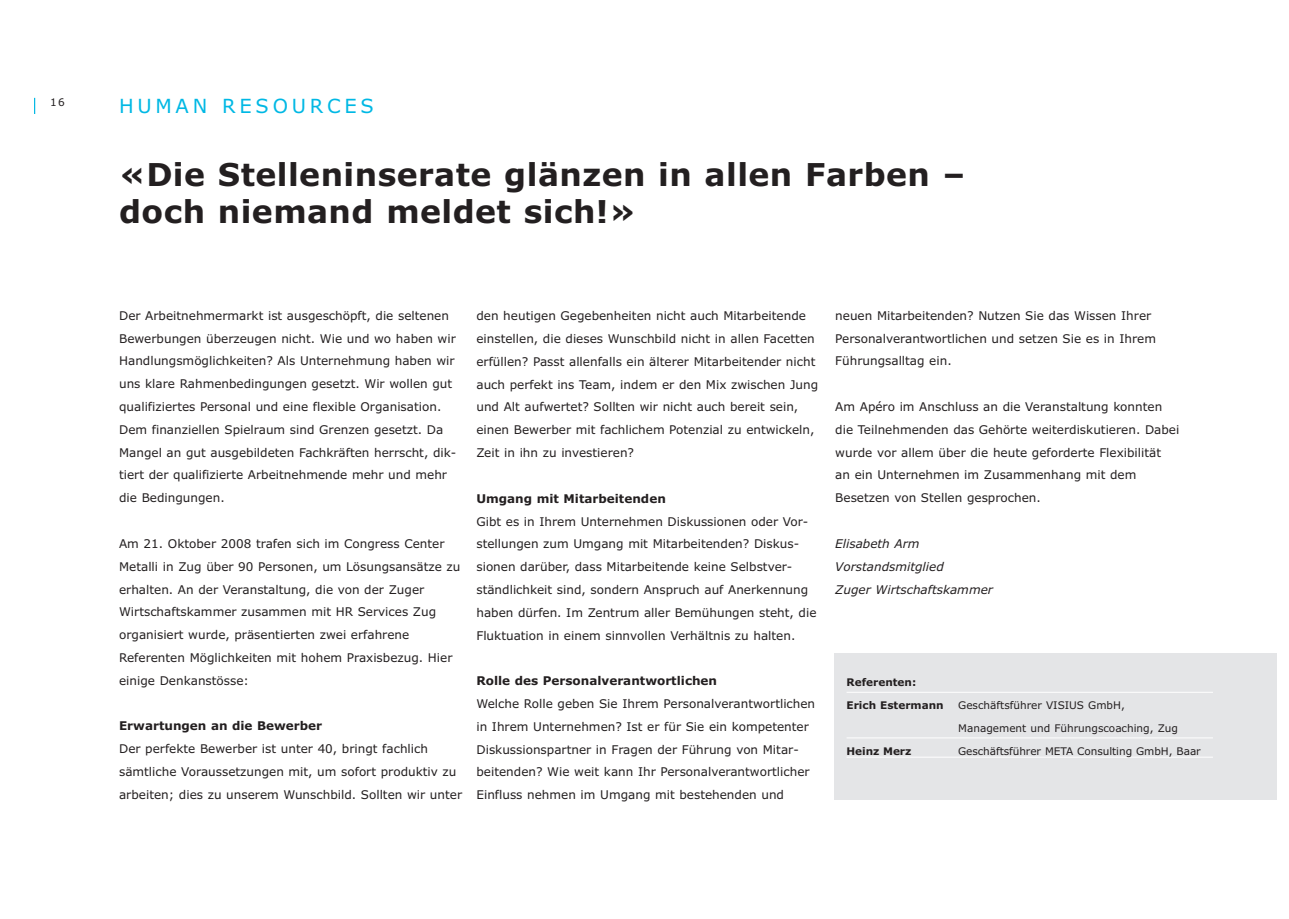
<style>
.page{position:relative;width:1289px;height:919px;background:#fff}
.page>*{position:absolute;margin:0;border:0;box-sizing:border-box;transform-origin:0 0}
.t1{font:700 31.5px/37.5px "Verdana";letter-spacing:.015em;color:#231f20}
.t2{font:19.5px "Verdana";letter-spacing:.19em;color:#00b8e4}
.t3{font:12px/22.8px "Verdana";color:#231f20}
.t4{font:700 12px "Verdana";color:#231f20}
.t5{font:italic 12px/22.8px "Verdana";color:#231f20}
.t6{font:10.5px/22.8px "Verdana";color:#231f20}
.t7{font:700 10.5px/22.8px "Verdana";color:#231f20}
</style>
<div class="page">
<div style="left:833px;top:653px;width:443px;height:146px;background:#e4e5e7"></div>
<svg style="left:34px;top:98px;width:1px;height:16px"></svg>
<hr style="left:846px;top:691px;width:366px;height:1px;background:#fff">
<hr style="left:846px;top:737px;width:366px;height:1px;background:#fff">
<hr style="left:846px;top:756px;width:366px;height:1px;background:#fff">
<p class="t6" style="left:50px;top:91px;width:16px">16</p>
<h2 class="t2" style="left:119px;top:95px;width:256px">HUMAN RESOURCES</h2>
<h1 class="t1" style="left:119px;top:156px;width:847px">«Die Stelleninserate glänzen in allen Farben – doch niemand meldet sich!»</h1>
<p class="t3" style="left:119px;top:304px;width:339px">Der Arbeitnehmermarkt ist ausgeschöpft, die seltenen Bewerbungen überzeugen nicht. Wie und wo haben wir Handlungsmöglichkeiten? Als Unternehmung haben wir uns klare Rahmenbedingungen gesetzt. Wir wollen gut qualifiziertes Personal und eine flexible Organisation.<br>Dem finanziellen Spielraum sind Grenzen gesetzt. Da Mangel an gut ausgebildeten Fachkräften herrscht, dik&shy;tiert der qualifizierte Arbeitnehmende mehr und mehr die Bedingungen.</p>
<p class="t3" style="left:119px;top:532px;width:343px">Am 21. Oktober 2008 trafen sich im Congress Center Metalli in Zug über 90 Personen, um Lösungsansätze zu erhalten. An der Veranstaltung, die von der Zuger Wirtschaftskammer zusammen mit HR Services Zug organisiert wurde, präsentierten zwei erfahrene Referenten Möglichkeiten mit hohem Praxisbezug. Hier einige Denkanstösse:</p>
<p class="t4" style="left:119px;top:719px;width:205px">Erwartungen an die Bewerber</p>
<p class="t3" style="left:119px;top:737px;width:344px">Der perfekte Bewerber ist unter 40, bringt fachlich sämtliche Voraussetzungen mit, um sofort produktiv zu arbeiten; dies zu unserem Wunschbild. Sollten wir unter</p>
<p class="t3" style="left:476px;top:304px;width:343px">den heutigen Gegebenheiten nicht auch Mitarbeitende einstellen, die dieses Wunschbild nicht in allen Facetten erfüllen? Passt allenfalls ein älterer Mitarbeitender nicht auch perfekt ins Team, indem er den Mix zwischen Jung und Alt aufwertet? Sollten wir nicht auch bereit sein, einen Bewerber mit fachlichem Potenzial zu entwickeln, Zeit in ihn zu investieren?</p>
<p class="t4" style="left:476px;top:491px;width:191px">Umgang mit Mitarbeitenden</p>
<p class="t3" style="left:476px;top:510px;width:341px">Gibt es in Ihrem Unternehmen Diskussionen oder Vor&shy;stellungen zum Umgang mit Mitarbeitenden? Diskus&shy;sionen darüber, dass Mitarbeitende keine Selbstver&shy;ständlichkeit sind, sondern Anspruch auf Anerkennung haben dürfen. Im Zentrum aller Bemühungen steht, die Fluktuation in einem sinnvollen Verhältnis zu halten.</p>
<p class="t4" style="left:476px;top:674px;width:242px">Rolle des Personalverantwortlichen</p>
<p class="t3" style="left:476px;top:692px;width:340px">Welche Rolle geben Sie Ihrem Personalverantwortlichen in Ihrem Unternehmen? Ist er für Sie ein kompetenter Diskussionspartner in Fragen der Führung von Mitar&shy;beitenden? Wie weit kann Ihr Personalverantwortlicher Einfluss nehmen im Umgang mit bestehenden und</p>
<p class="t3" style="left:835px;top:304px;width:322px">neuen Mitarbeitenden? Nutzen Sie das Wissen Ihrer<br>Personalverantwortlichen und setzen Sie es in Ihrem<br>Führungsalltag ein.</p>
<p class="t3" style="left:835px;top:395px;width:345px">Am Apéro im Anschluss an die Veranstaltung konnten die Teilnehmenden das Gehörte weiterdiskutieren. Dabei wurde vor allem über die heute geforderte Flexibilität<br>an ein Unternehmen im Zusammenhang mit dem Besetzen von Stellen gesprochen.</p>
<p class="t5" style="left:835px;top:532px;width:159px">Elisabeth Arm<br>Vorstandsmitglied<br>Zuger Wirtschaftskammer</p>
<p class="t7" style="left:846px;top:671px;width:99px">Referenten:<br>Erich Estermann</p>
<p class="t6" style="left:958px;top:694px;width:221px">Geschäftsführer VISIUS GmbH,<br>Management und Führungscoaching, Zug</p>
<p class="t7" style="left:846px;top:739px;width:66px">Heinz Merz</p>
<p class="t6" style="left:958px;top:739px;width:244px">Geschäftsführer META Consulting GmbH, Baar</p>
</div>
